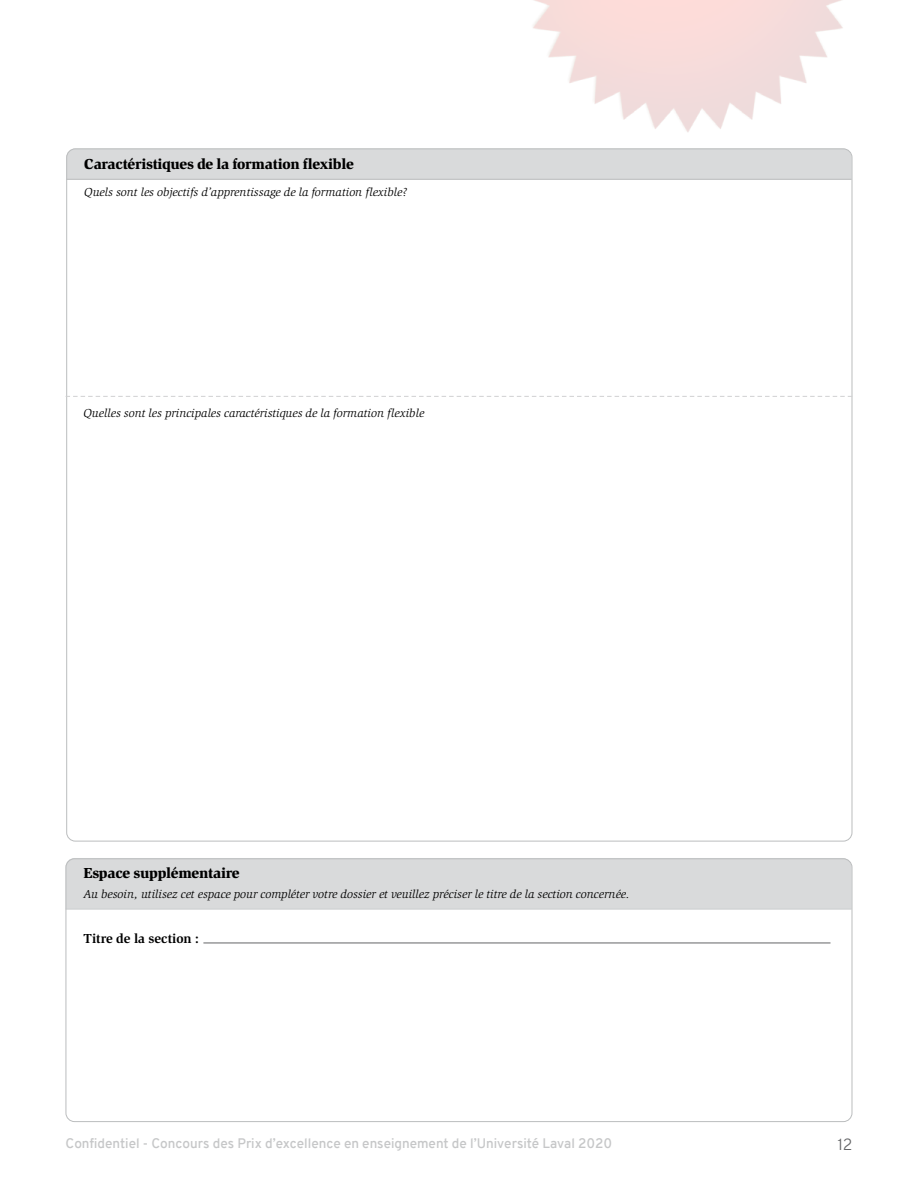
<style>
.page{position:relative;width:918px;height:1188px;background:#fff}
.page>*{position:absolute;margin:0;border:0;box-sizing:border-box;transform-origin:0 0}
.t1{font:300 15.75px "Overpass";color:#646567}
.t2{font:900 15px "Slimbach Md ITC";letter-spacing:-.02em;color:#000}
.t3{font:600 13.5px "Overpass";color:#c6c7c8}
.t4{font:700 13.5px "Slimbach ITC";color:#000}
.t5{font:italic 12px "Slimbach ITC";color:#000}
</style>
<div class="page">
<img style="left:533px;top:0;width:310px;height:132px">
<div style="left:66px;top:858px;width:786px;height:50px;background:#d9dadb"></div>
<hr style="left:66px;top:909px;width:786px;height:1px;background:#bbbdbe">
<hr style="left:203px;top:943px;width:628px;height:1px;background:#646567">
<div style="left:68px;top:150px;width:784px;height:29px;background:#d9dadb"></div>
<hr style="left:66px;top:179px;width:786px;height:1px;background:#bbbdbe">
<svg style="left:66px;top:396px;width:786px;height:1px"></svg>
<p class="t2" style="left:84px;top:155px;width:271px">Caractéristiques de la formation flexible</p>
<p class="t5" style="left:84px;top:186px;width:324px">Quels sont les objectifs d’apprentissage de la formation flexible?</p>
<p class="t5" style="left:84px;top:406px;width:342px">Quelles sont les principales caractéristiques de la formation flexible</p>
<p class="t2" style="left:84px;top:865px;width:157px">Espace supplémentaire</p>
<p class="t5" style="left:84px;top:888px;width:548px">Au besoin, utilisez cet espace pour compléter votre dossier et veuillez préciser le titre de la section concernée.</p>
<p class="t4" style="left:84px;top:931px;width:117px">Titre de la section :</p>
<p class="t3" style="left:66px;top:1134px;width:548px">Confidentiel - Concours des Prix d’excellence en enseignement de l’Université Laval 2020</p>
<h1 class="t1" style="left:837px;top:1133px;width:17px">12</h1>
</div>
